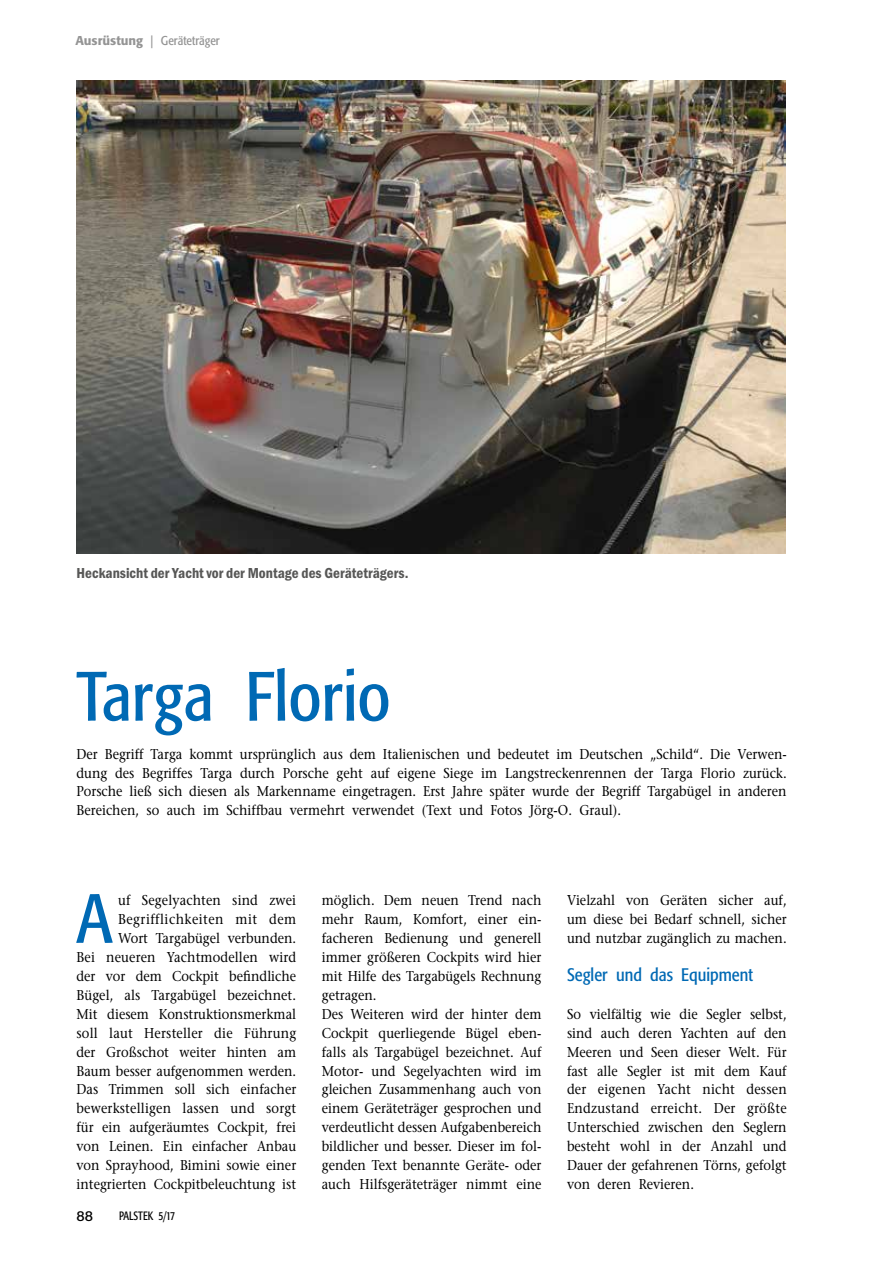
<style>
.page{position:relative;width:893px;height:1263px;background:#fff}
.page>*{position:absolute;margin:0;border:0;box-sizing:border-box;transform-origin:0 0}
.t1{font:condensed 69px "Formata";color:#0069b4}
.t2{font:condensed 18px "Formata";color:#0069b4}
.t3{font:600 condensed 15px "Franklin Itc T";color:#575756}
.t4{font:14.25px/18.9px "Stone Serif";color:#000;text-align:justify;scale:.9 1}
.t5{font:14.25px "Formata";color:#000}
.t6{font:condensed 12.75px "Formata";color:#949494}
.t7{font:condensed 12px "Formata";color:#000;scale:.9 1}
.s1{font-weight:500;font-stretch:normal}
.s2{font-stretch:normal}
</style>
<div class="page">
<img style="left:76px;top:81px;width:709px;height:472px">
<p class="t6" style="left:75px;top:33px;width:146px"><span class="s1">Ausrüstung</span> <span class="s2">|</span> Geräteträger</p>
<p class="t3" style="left:76px;top:564px;width:333px">Heckansicht der Yacht vor der Montage des Geräteträgers.</p>
<h1 class="t1" style="left:76px;top:656px;width:316px">Targa Florio</h1>
<p class="t4" style="left:76px;top:744px;width:791px">Der Begriff Targa kommt ursprünglich aus dem Italienischen und bedeutet im Deutschen „Schild“. Die Verwen&shy;dung des Begriffes Targa durch Porsche geht auf eigene Siege im Langstreckenrennen der Targa Florio zurück.<br>Porsche ließ sich diesen als Markenname eingetragen. Erst Jahre später wurde der Begriff Targabügel in anderen Bereichen, so auch im Schiffbau vermehrt verwendet (Text und Fotos Jörg-O. Graul).</p>
<h1 class="t1" style="left:76px;top:878px;width:37px">A</h1>
<p class="t4" style="left:77px;top:891px;width:246px;text-align:right">uf Segelyachten sind zwei<br>Begrifflichkeiten mit dem<br>Wort Targabügel verbunden.<br>Bei neueren Yachtmodellen wird der vor dem Cockpit befindliche<br>Bügel, als Targabügel bezeichnet.<br>Mit diesem Konstruktionsmerkmal soll laut Hersteller die Führung der Großschot weiter hinten am<br>Baum besser aufgenommen werden.<br>Das Trimmen soll sich einfacher bewerkstelligen lassen und sorgt für ein aufgeräumtes Cockpit, frei von Leinen. Ein einfacher Anbau von Sprayhood, Bimini sowie einer integrierten Cockpitbeleuchtung ist</p>
<p class="t5" style="left:76px;top:1207px;width:18px">88</p>
<p class="t7" style="left:119px;top:1208px;width:64px">PALSTEK 5/17</p>
<p class="t4" style="left:322px;top:890px;width:246px;text-align:left">möglich. Dem neuen Trend nach mehr Raum, Komfort, einer ein&shy;facheren Bedienung und generell immer größeren Cockpits wird hier mit Hilfe des Targabügels Rechnung getragen.<br>Des Weiteren wird der hinter dem<br>Cockpit querliegende Bügel eben&shy;falls als Targabügel bezeichnet. Auf<br>Motor- und Segelyachten wird im gleichen Zusammenhang auch von einem Geräteträger gesprochen und verdeutlicht dessen Aufgabenbereich bildlicher und besser. Dieser im fol&shy;genden Text benannte Geräte- oder auch Hilfsgeräteträger nimmt eine</p>
<p class="t4" style="left:567px;top:890px;width:246px">Vielzahl von Geräten sicher auf, um diese bei Bedarf schnell, sicher und nutzbar zugänglich zu machen.</p>
<p class="t2" style="left:567px;top:964px;width:187px">Segler und das Equipment</p>
<p class="t4" style="left:567px;top:1004px;width:246px">So vielfältig wie die Segler selbst, sind auch deren Yachten auf den Meeren und Seen dieser Welt. Für fast alle Segler ist mit dem Kauf der eigenen Yacht nicht dessen Endzustand erreicht. Der größte Unterschied zwischen den Seglern besteht wohl in der Anzahl und Dauer der gefahrenen Törns, gefolgt von deren Revieren.</p>
</div>
